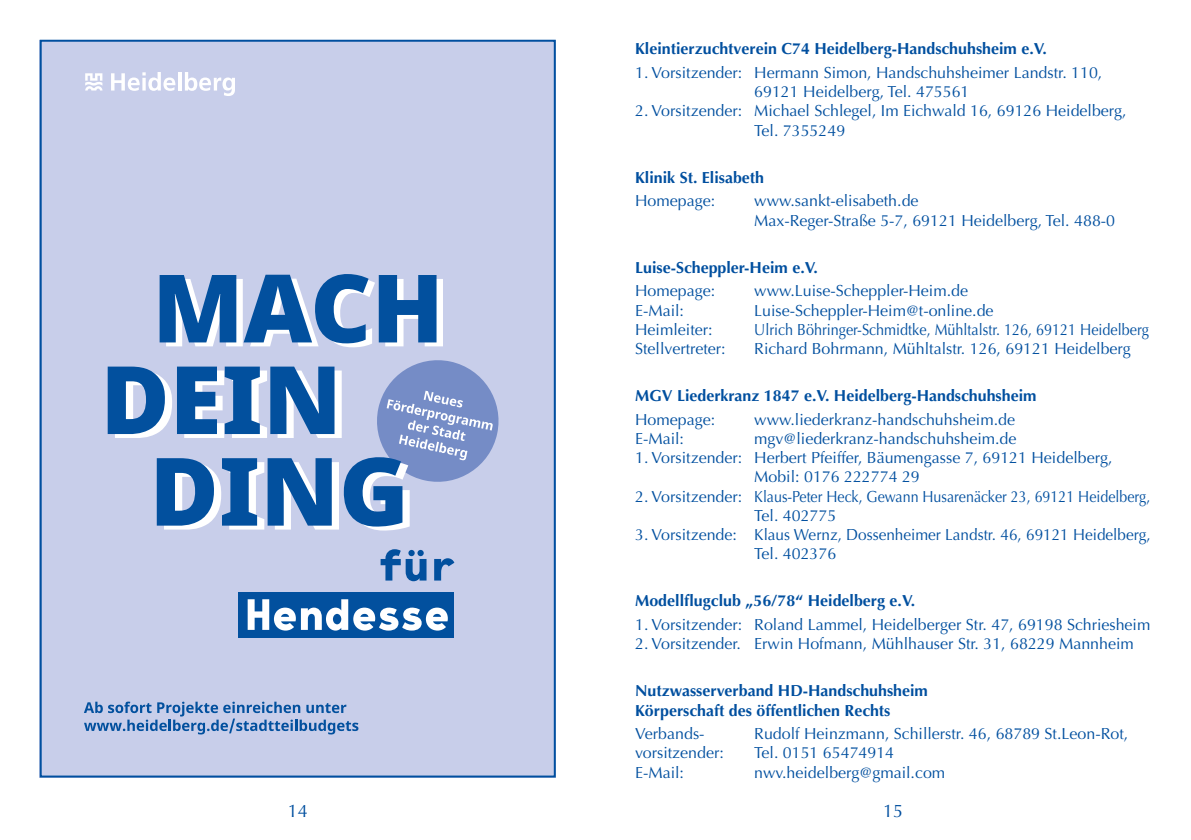
<style>
.page{position:relative;width:1191px;height:840px;background:#fff}
.page>*{position:absolute;margin:0;border:0;box-sizing:border-box;transform-origin:0 0}
.t1{font:18px "Optima";color:#004f9f}
.t2{font:16px/19.2px "Optima";color:#004f9f}
.t3{font:700 16px/19.2px "Optima";color:#004f9f}
.t4{font:16px "Optima";color:#004f9f;scale:.9 1}
</style>
<div class="page">
<div style="left:40px;top:40px;width:516px;height:737px;background:#c8ceea"></div>
<svg style="left:160px;top:274px;width:283px;height:73px"></svg>
<svg style="left:108px;top:360px;width:391px;height:170px"></svg>
<div style="left:238px;top:592px;width:216px;height:45px;background:#02509e"></div>
<svg style="left:84px;top:701px;width:274px;height:33px"></svg>
<svg style="left:248px;top:599px;width:200px;height:31px"></svg>
<svg style="left:380px;top:549px;width:46px;height:32px"></svg>
<svg style="left:434px;top:558px;width:20px;height:22px"></svg>
<svg style="left:111px;top:72px;width:64px;height:19px"></svg>
<hr style="left:178px;top:72px;width:3px;height:18px;background:#fff">
<svg style="left:185px;top:72px;width:50px;height:24px"></svg>
<svg style="left:85px;top:73px;width:17px;height:17px"></svg>
<p class="t3" style="left:635px;top:40px;width:413px">Kleintierzuchtverein C74 Heidelberg-Handschuhsheim e.V.</p>
<p class="t2" style="left:754px;top:63px;width:349px;text-indent:-119px">1. Vorsitzender: Hermann Simon, Handschuhsheimer Landstr. 110,<br>69121 Heidelberg, Tel. 475561</p>
<p class="t2" style="left:754px;top:102px;width:374px;text-indent:-119px">2. Vorsitzender: Michael Schlegel, Im Eichwald 16, 69126 Heidelberg,<br>Tel. 7355249</p>
<p class="t3" style="left:635px;top:168px;width:130px">Klinik St. Elisabeth</p>
<p class="t2" style="left:635px;top:191px;width:82px">Homepage:</p>
<p class="t2" style="left:754px;top:191px;width:362px">www.sankt-elisabeth.de<br>Max-Reger-Straße 5-7, 69121 Heidelberg, Tel. 488-0</p>
<p class="t3" style="left:635px;top:258px;width:184px">Luise-Scheppler-Heim e.V.</p>
<p class="t2" style="left:635px;top:281px;width:82px">Homepage:</p>
<p class="t2" style="left:754px;top:281px;width:215px">www.Luise-Scheppler-Heim.de</p>
<p class="t2" style="left:635px;top:300px;width:50px">E-Mail:</p>
<p class="t2" style="left:754px;top:300px;width:241px">Luise-Scheppler-Heim@t-online.de</p>
<p class="t2" style="left:635px;top:320px;width:79px">Heimleiter:</p>
<p class="t4" style="left:754px;top:320px;width:440px">Ulrich Böhringer-Schmidtke, Mühltalstr. 126, 69121 Heidelberg</p>
<p class="t2" style="left:635px;top:339px;width:92px">Stellvertreter:</p>
<p class="t2" style="left:754px;top:339px;width:378px">Richard Bohrmann, Mühltalstr. 126, 69121 Heidelberg</p>
<p class="t3" style="left:635px;top:386px;width:403px">MGV Liederkranz 1847 e.V. Heidelberg-Handschuhsheim</p>
<p class="t2" style="left:635px;top:409px;width:82px">Homepage:</p>
<p class="t2" style="left:754px;top:409px;width:262px">www.liederkranz-handschuhsheim.de</p>
<p class="t2" style="left:635px;top:429px;width:50px">E-Mail:</p>
<p class="t2" style="left:754px;top:429px;width:264px">mgv@liederkranz-handschuhsheim.de</p>
<p class="t2" style="left:754px;top:448px;width:360px;text-indent:-119px">1. Vorsitzender: Herbert Pfeiffer, Bäumengasse 7, 69121 Heidelberg,<br>Mobil: 0176 222774 29</p>
<p class="t2" style="left:754px;top:486px;width:397px;text-indent:-119px">2. Vorsitzender: Klaus-Peter Heck, Gewann Husarenäcker 23, 69121 Heidelberg,<br>Tel. 402775</p>
<p class="t2" style="left:754px;top:525px;width:398px;text-indent:-119px">3. Vorsitzende: Klaus Wernz, Dossenheimer Landstr. 46, 69121 Heidelberg,<br>Tel. 402376</p>
<p class="t3" style="left:635px;top:591px;width:281px">Modellflugclub „56/78“ Heidelberg e.V.</p>
<p class="t2" style="left:635px;top:614px;width:517px">1. Vorsitzender: Roland Lammel, Heidelberger Str. 47, 69198 Schriesheim</p>
<p class="t2" style="left:635px;top:634px;width:500px">2. Vorsitzender. Erwin Hofmann, Mühlhauser Str. 31, 68229 Mannheim</p>
<p class="t3" style="left:635px;top:681px;width:294px">Nutzwasserverband HD-Handschuhsheim<br>Körperschaft des öffentlichen Rechts</p>
<p class="t2" style="left:635px;top:723px;width:71px">Verbands-</p>
<p class="t2" style="left:754px;top:723px;width:375px">Rudolf Heinzmann, Schillerstr. 46, 68789 St.Leon-Rot,</p>
<p class="t2" style="left:635px;top:743px;width:90px">vorsitzender:</p>
<p class="t2" style="left:754px;top:743px;width:141px">Tel. 0151 65474914</p>
<p class="t2" style="left:635px;top:762px;width:50px">E-Mail:</p>
<p class="t2" style="left:754px;top:762px;width:192px">nwv.heidelberg@gmail.com</p>
<p class="t1" style="left:288px;top:800px;width:22px">14</p>
<p class="t1" style="left:883px;top:800px;width:22px">15</p>
</div>
